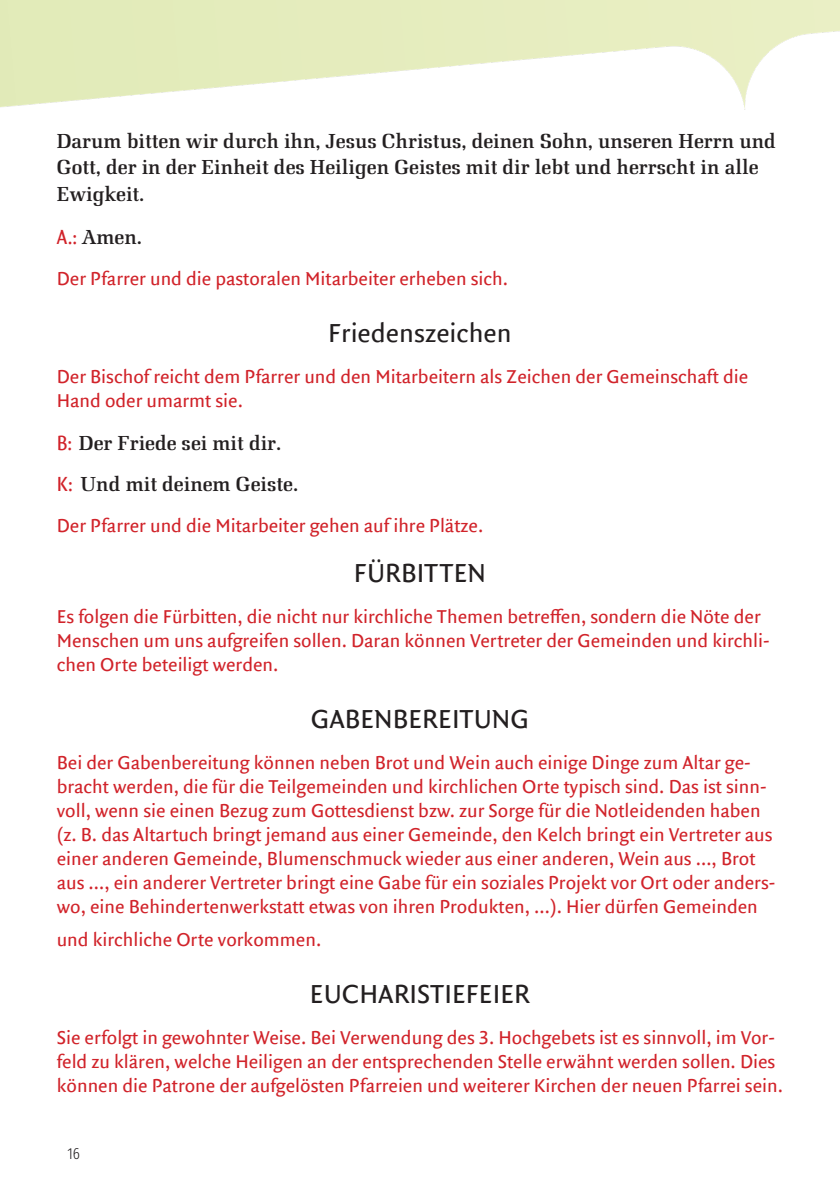
<style>
.page{position:relative;width:840px;height:1191px;background:#fff}
.page>*{position:absolute;margin:0;border:0;box-sizing:border-box;transform-origin:0 0}
.Rituale-Überschrift{font:28px "FF Quadraat Sans Pro";color:#231f20}
.Rubriken{font:28px "FF Quadraat Sans Pro";color:#231f20}
.Redetext_des_Bischof{font:700 22px/26.4px "Adamas Retro";color:#231f20}
.Rubriken-2{font:700 22px/40.8px "Adamas Retro";color:#231f20}
.Rubriken-3{font:20px/24px "FF Quadraat Sans Pro";color:#d1232a}
.t1{font:300 extra-condensed 16px "Fira Sans";color:#231f20}
.s1{font-family:"FF Quadraat Sans Pro";font-weight:400;font-stretch:condensed;color:#d1232a}
</style>
<div class="page">
<p class="Redetext_des_Bischof" style="left:57px;top:129px;width:720px">Darum bitten wir durch ihn, Jesus Christus, deinen Sohn, unseren Herrn und<br>Gott, der in der Einheit des Heiligen Geistes mit dir lebt und herrscht in alle<br>Ewigkeit.</p>
<p class="Redetext_des_Bischof" style="left:57px;top:225px;width:87px"><span class="s1">A.:</span> Amen.</p>
<p class="Rubriken-3" style="left:57px;top:266px;width:452px">Der Pfarrer und die pastoralen Mitarbeiter erheben sich.</p>
<p class="Rituale-Überschrift" style="left:328px;top:313px;width:185px">Friedenszeichen</p>
<p class="Rubriken-3" style="left:57px;top:364px;width:692px">Der Bischof reicht dem Pfarrer und den Mitarbeitern als Zeichen der Gemeinschaft die<br>Hand oder umarmt sie.</p>
<p class="Rubriken-2" style="left:57px;top:423px;width:243px"><span class="s1">B:</span> Der Friede sei mit dir.<br><span class="s1">K:</span> Und mit deinem Geiste.</p>
<p class="Rubriken-3" style="left:57px;top:513px;width:428px">Der Pfarrer und die Mitarbeiter gehen auf ihre Plätze.</p>
<p class="Rubriken" style="left:354px;top:553px;width:134px">FÜRBITTEN</p>
<p class="Rubriken-3" style="left:57px;top:604px;width:714px">Es folgen die Fürbitten, die nicht nur kirchliche Themen betreffen, sondern die Nöte der<br>Menschen um uns aufgreifen sollen. Daran können Vertreter der Gemeinden und kirchli&shy;chen Orte beteiligt werden.</p>
<p class="Rituale-Überschrift" style="left:310px;top:698px;width:220px">GABENBEREITUNG</p>
<p class="Rubriken-3" style="left:57px;top:749px;width:719px">Bei der Gabenbereitung können neben Brot und Wein auch einige Dinge zum Altar ge&shy;bracht werden, die für die Teilgemeinden und kirchlichen Orte typisch sind. Das ist sinn&shy;voll, wenn sie einen Bezug zum Gottesdienst bzw. zur Sorge für die Notleidenden haben (z. B. das Altartuch bringt jemand aus einer Gemeinde, den Kelch bringt ein Vertreter aus einer anderen Gemeinde, Blumenschmuck wieder aus einer anderen, Wein aus …, Brot aus …, ein anderer Vertreter bringt eine Gabe für ein soziales Projekt vor Ort oder anders&shy;wo, eine Behindertenwerkstatt etwas von ihren Produkten, …). Hier dürfen Gemeinden</p>
<p class="Rubriken-3" style="left:57px;top:927px;width:266px">und kirchliche Orte vorkommen.</p>
<p class="Rituale-Überschrift" style="left:310px;top:973px;width:221px">EUCHARISTIEFEIER</p>
<p class="Rubriken-3" style="left:57px;top:1024px;width:727px">Sie erfolgt in gewohnter Weise. Bei Verwendung des 3. Hochgebets ist es sinnvoll, im Vor&shy;feld zu klären, welche Heiligen an der entsprechenden Stelle erwähnt werden sollen. Dies können die Patrone der aufgelösten Pfarreien und weiterer Kirchen der neuen Pfarrei sein.</p>
<p class="t1" style="left:67px;top:1141px;width:14px">16</p>
</div>
